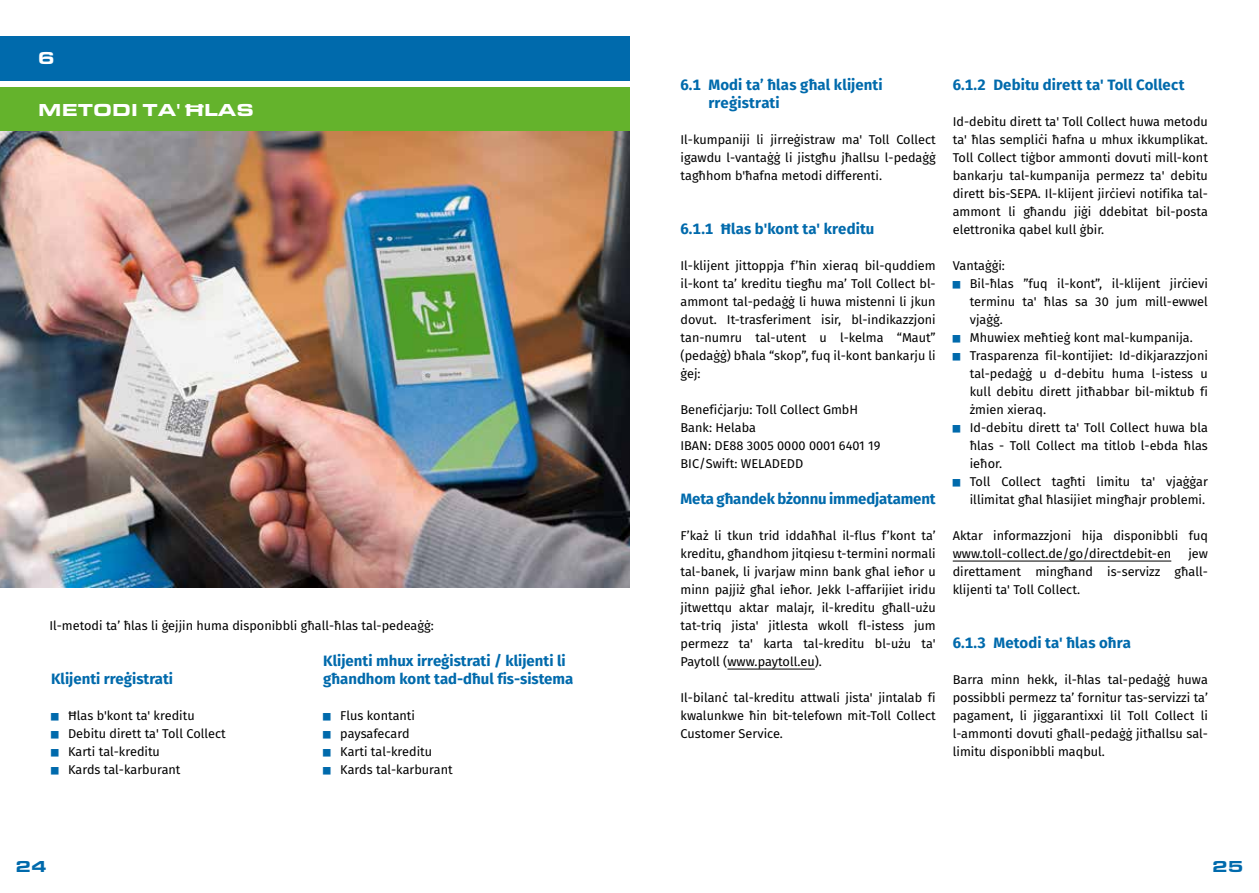
<style>
.page{position:relative;width:1259px;height:893px;background:#fff}
.page>*{position:absolute;margin:0;border:0;box-sizing:border-box;transform-origin:0 0}
.t1{font:900 18px "Eurostile OT Ext";color:#fff}
.t2{font:900 16.5px "Eurostile OT Ext";color:#006aac}
.t3{font:700 15px/18px "Fira Sans";color:#006aac}
.t4{font:12.75px/18px "Fira Sans";color:#000;text-align:justify}
</style>
<div class="page">
<div style="left:0;top:36px;width:629px;height:45px;background:#006aac"></div>
<div style="left:0;top:87px;width:629px;height:45px;background:#64b32c"></div>
<hr style="left:952px;top:561px;width:219px;height:1px;background:#000">
<hr style="left:727px;top:669px;width:88px;height:1px;background:#000">
<img style="left:0;top:132px;width:629px;height:455px">
<h1 class="t1" style="left:38px;top:48px;width:19px">6</h1>
<h1 class="t1" style="left:38px;top:99px;width:217px">METODI TA' ĦLAS</h1>
<p class="t4" style="left:49px;top:616px;width:386px">Il-metodi ta’ ħlas li ġejjin huma disponibbli għall-ħlas tal-pedeaġġ:</p>
<p class="t3" style="left:323px;top:651px;width:252px">Klijenti mhux irreġistrati / klijenti li għandhom kont tad-dħul fis-sistema</p>
<p class="t4" style="left:340px;top:706px;width:114px;text-align:left">Flus kontanti paysafecard<br>Karti tal-kreditu<br>Kards tal-karburant</p>
<p class="t3" style="left:51px;top:669px;width:124px">Klijenti rreġistrati</p>
<p class="t4" style="left:68px;top:706px;width:159px;text-align:left">Ħlas b'kont ta' kreditu<br>Debitu dirett ta' Toll Collect<br>Karti tal-kreditu<br>Kards tal-karburant</p>
<p class="t3" style="left:708px;top:75px;width:176px;text-indent:-28px">6.1 Modi ta’ ħlas għal klijenti rreġistrati</p>
<p class="t4" style="left:680px;top:130px;width:257px">Il-kumpaniji li jirreġistraw ma' Toll Collect igawdu l-vantaġġ li jistgħu jħallsu l-pedaġġ tagħhom b'ħafna metodi differenti.</p>
<p class="t3" style="left:680px;top:219px;width:195px">6.1.1 Ħlas b'kont ta' kreditu</p>
<p class="t4" style="left:680px;top:256px;width:257px">Il-klijent jittoppja f’ħin xieraq bil-quddiem il-kont ta’ kreditu tiegħu ma’ Toll Collect bl&shy;ammont tal-pedaġġ li huwa mistenni li jkun dovut. It-trasferiment isir, bl-indikazzjoni tan-numru tal-utent u l-kelma “Maut” (pedaġġ) bħala “skop”, fuq il-kont bankarju li ġej:</p>
<p class="t4" style="left:680px;top:400px;width:201px;text-align:left">Benefiċjarju: Toll Collect GmbH<br>Bank: Helaba<br>IBAN: DE88 3005 0000 0001 6401 19<br>BIC/Swift: WELADEDD</p>
<p class="t3" style="left:680px;top:489px;width:257px">Meta għandek bżonnu immedjatament</p>
<p class="t4" style="left:680px;top:526px;width:257px">F’każ li tkun trid iddaħħal il-flus f’kont ta’ kreditu, għandhom jitqiesu t-termini normali tal-banek, li jvarjaw minn bank għal ieħor u minn pajjiż għal ieħor. Jekk l-affarijiet iridu jitwettqu aktar malajr, il-kreditu għall-użu tat-triq jista' jitlesta wkoll fl-istess jum permezz ta' karta tal-kreditu bl-użu ta' Paytoll (www.paytoll.eu).</p>
<p class="t4" style="left:680px;top:688px;width:257px">Il-bilanċ tal-kreditu attwali jista' jintalab fi kwalunkwe ħin bit-telefown mit-Toll Collect Customer Service.</p>
<p class="t3" style="left:952px;top:75px;width:233px">6.1.2 Debitu dirett ta' Toll Collect</p>
<p class="t4" style="left:952px;top:112px;width:257px">Id-debitu dirett ta' Toll Collect huwa metodu ta' ħlas sempliċi ħafna u mhux ikkumplikat.<br>Toll Collect tiġbor ammonti dovuti mill-kont bankarju tal-kumpanija permezz ta' debitu dirett bis-SEPA. Il-klijent jirċievi notifika tal&shy;ammont li għandu jiġi ddebitat bil-posta elettronika qabel kull ġbir.</p>
<p class="t4" style="left:969px;top:256px;width:240px;text-align:left;text-indent:-17px">Vantaġġi:<br>Bil-ħlas ”fuq il-kont”, il-klijent jirċievi terminu ta' ħlas sa 30 jum mill-ewwel vjaġġ.<br>Mhuwiex meħtieġ kont mal-kumpanija.<br>Trasparenza fil-kontijiet: Id-dikjarazzjoni tal-pedaġġ u d-debitu huma l-istess u kull debitu dirett jitħabbar bil-miktub fi żmien xieraq.<br>Id-debitu dirett ta' Toll Collect huwa bla ħlas - Toll Collect ma titlob l-ebda ħlas ieħor.<br>Toll Collect tagħti limitu ta' vjaġġar illimitat għal ħlasijiet mingħajr problemi.</p>
<p class="t4" style="left:952px;top:526px;width:257px">Aktar informazzjoni hija disponibbli fuq www.toll-collect.de/go/directdebit-en</p>
<p class="t4" style="left:952px;top:544px;width:257px;text-indent:236px">jew direttament mingħand is-servizz għall&shy;klijenti ta' Toll Collect.</p>
<p class="t3" style="left:952px;top:633px;width:180px">6.1.3 Metodi ta' ħlas oħra</p>
<p class="t4" style="left:952px;top:670px;width:257px">Barra minn hekk, il-ħlas tal-pedaġġ huwa possibbli permezz ta’ fornitur tas-servizzi ta’ pagament, li jiggarantixxi lil Toll Collect li l-ammonti dovuti għall-pedaġġ jitħallsu sal&shy;limitu disponibbli maqbul.</p>
<p class="t2" style="left:15px;top:857px;width:33px">24</p>
<p class="t2" style="left:1212px;top:857px;width:33px">25</p>
</div>
